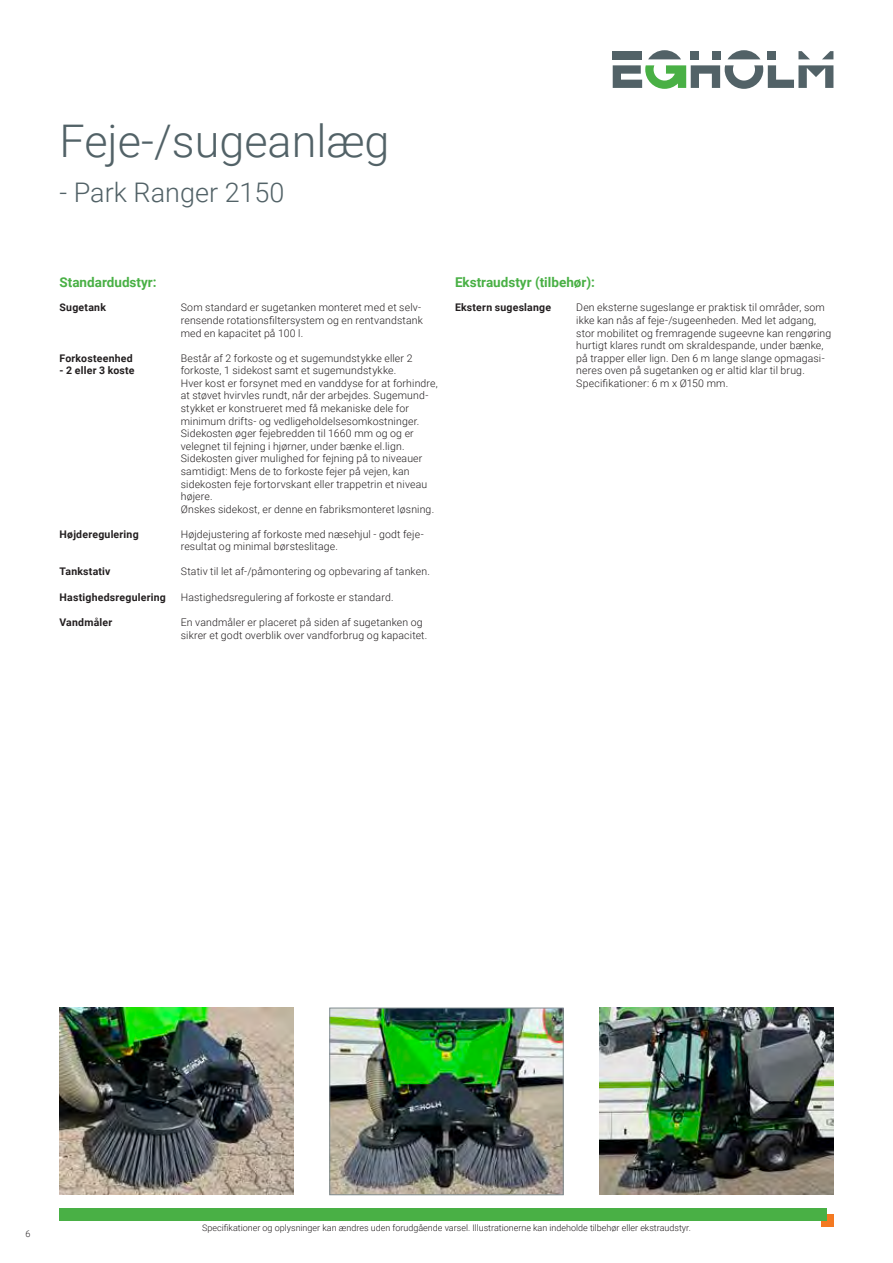
<style>
.page{position:relative;width:893px;height:1263px;background:#fff}
.page>*{position:absolute;margin:0;border:0;box-sizing:border-box;transform-origin:0 0}
.t1{font:300 45px "Roboto";color:#526267}
.t2{font:300 27px "Roboto";color:#526267}
.t3{font:700 13.5px "Roboto";color:#49b045}
.t4{font:300 10.5px/12.6px "Roboto";letter-spacing:.015em;color:#231f20}
.t5{font:700 10.5px "Roboto";letter-spacing:.02em;color:#231f20}
.t6{font:300 9px "Roboto";color:#231f20}
</style>
<div class="page">
<svg style="left:822px;top:51px;width:11px;height:8px"></svg>
<svg style="left:798px;top:51px;width:12px;height:8px"></svg>
<div style="left:768px;top:51px;width:8px;height:8px;background:#526267"></div>
<svg style="left:728px;top:50px;width:32px;height:9px"></svg>
<div style="left:712px;top:51px;width:8px;height:8px;background:#526267"></div>
<div style="left:691px;top:51px;width:8px;height:8px;background:#526267"></div>
<svg style="left:648px;top:50px;width:33px;height:9px"></svg>
<svg style="left:613px;top:65px;width:220px;height:24px"></svg>
<div style="left:613px;top:51px;width:29px;height:8px;background:#526267"></div>
<div style="left:821px;top:1214px;width:12px;height:13px;background:#f47921"></div>
<div style="left:60px;top:1208px;width:767px;height:12px;background:#49b045"></div>
<img style="left:332px;top:1010px;width:229px;height:183px">
<div style="left:330px;top:1008px;width:233px;height:187px;border:1px solid #818d91"></div>
<img style="left:600px;top:1008px;width:233px;height:187px">
<img style="left:60px;top:1008px;width:233px;height:187px">
<h1 class="t1" style="left:60px;top:110px;width:332px">Feje-/sugeanlæg</h1>
<h2 class="t2" style="left:60px;top:174px;width:226px">- Park Ranger 2150</h2>
<p class="t3" style="left:60px;top:272px;width:99px">Standardudstyr:</p>
<p class="t5" style="left:60px;top:300px;width:48px">Sugetank</p>
<p class="t4" style="left:181px;top:301px;width:244px">Som standard er sugetanken monteret med et selv&shy;rensende rotationsfiltersystem og en rentvandstank med en kapacitet på 100 l.</p>
<p class="t5" style="left:60px;top:350px;width:75px">Forkosteenhed</p>
<p class="t5" style="left:60px;top:363px;width:77px">- 2 eller 3 koste</p>
<p class="t4" style="left:181px;top:351px;width:259px">Består af 2 forkoste og et sugemundstykke eller 2 forkoste, 1 sidekost samt et sugemundstykke.<br>Hver kost er forsynet med en vanddyse for at forhindre, at støvet hvirvles rundt, når der arbejdes. Sugemund&shy;stykket er konstrueret med få mekaniske dele for minimum drifts- og vedligeholdelsesomkostninger.<br>Sidekosten øger fejebredden til 1660 mm og og er velegnet til fejning i hjørner, under bænke el.lign.<br>Sidekosten giver mulighed for fejning på to niveauer samtidigt: Mens de to forkoste fejer på vejen, kan sidekosten feje fortorvskant eller trappetrin et niveau højere.<br>Ønskes sidekost, er denne en fabriksmonteret løsning.</p>
<p class="t5" style="left:60px;top:526px;width:81px">Højderegulering</p>
<p class="t4" style="left:181px;top:527px;width:244px">Højdejustering af forkoste med næsehjul - godt feje&shy;resultat og minimal børsteslitage.</p>
<p class="t5" style="left:60px;top:564px;width:53px">Tankstativ</p>
<p class="t4" style="left:181px;top:565px;width:251px">Stativ til let af-/påmontering og opbevaring af tanken.</p>
<p class="t5" style="left:60px;top:589px;width:108px">Hastighedsregulering</p>
<p class="t4" style="left:181px;top:590px;width:214px">Hastighedsregulering af forkoste er standard.</p>
<p class="t5" style="left:60px;top:615px;width:54px">Vandmåler</p>
<p class="t4" style="left:181px;top:616px;width:248px">En vandmåler er placeret på siden af sugetanken og sikrer et godt overblik over vandforbrug og kapacitet.</p>
<p class="t3" style="left:455px;top:272px;width:142px">Ekstraudstyr (tilbehør):</p>
<p class="t5" style="left:455px;top:300px;width:98px">Ekstern sugeslange</p>
<p class="t4" style="left:576px;top:301px;width:257px">Den eksterne sugeslange er praktisk til områder, som ikke kan nås af feje-/sugeenheden. Med let adgang, stor mobilitet og fremragende sugeevne kan rengøring hurtigt klares rundt om skraldespande, under bænke, på trapper eller lign. Den 6 m lange slange opmagasi&shy;neres oven på sugetanken og er altid klar til brug.<br>Specifikationer: 6 m x Ø150 mm.</p>
<p class="t6" style="left:26px;top:1228px;width:6px">6</p>
<p class="t6" style="left:202px;top:1222px;width:490px">Specifikationer og oplysninger kan ændres uden forudgående varsel. Illustrationerne kan indeholde tilbehør eller ekstraudstyr.</p>
</div>
